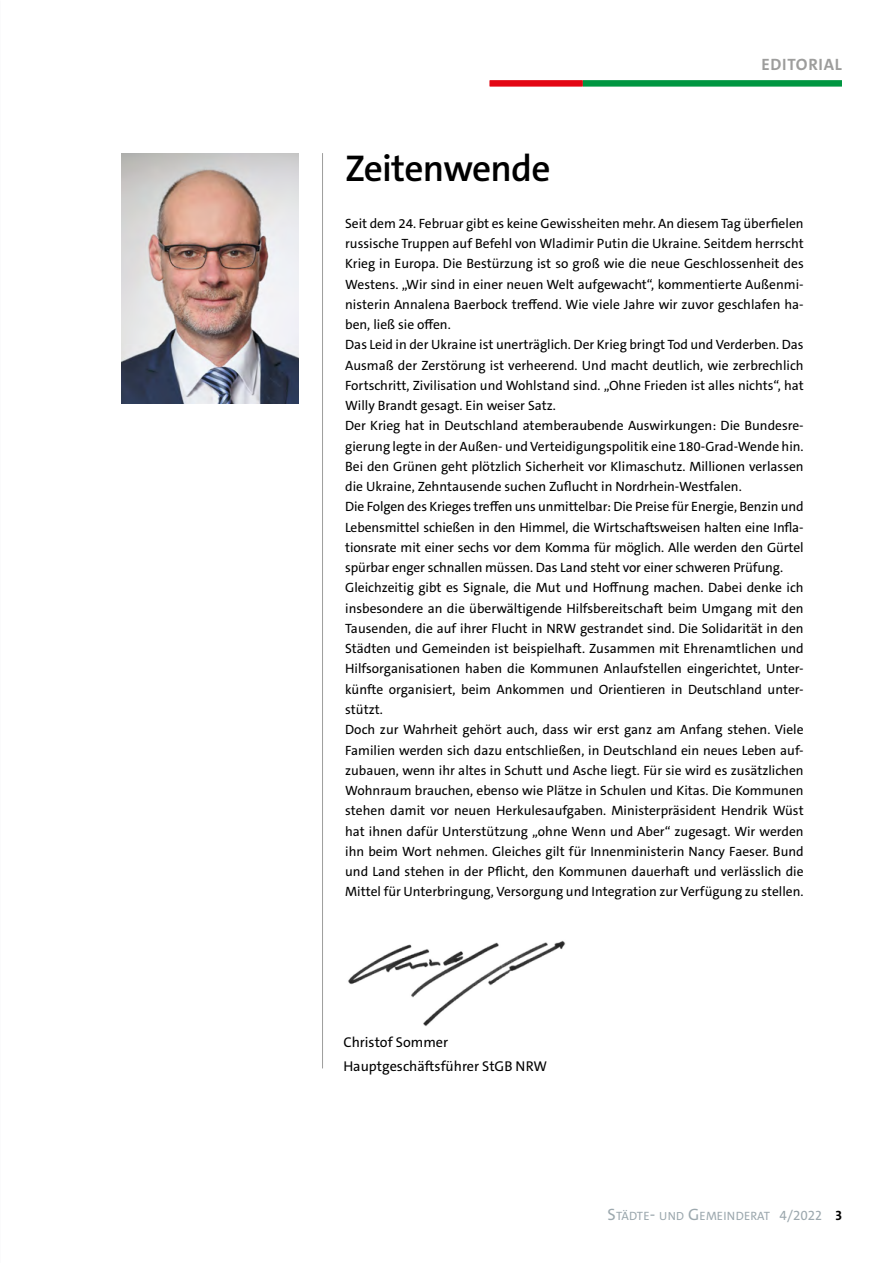
<style>
.page{position:relative;width:893px;height:1263px;background:#fff}
.page>*{position:absolute;margin:0;border:0;box-sizing:border-box;transform-origin:0 0}
.t1{font:600 37.5px "The Sans C5";letter-spacing:-.02em;color:#000}
.t2{font:700 16.5px "The Sans C5";letter-spacing:.04em;color:#9d9d9c}
.t3{font:14.25px "The Sans C5";color:#000}
.t4{font:13.5px/20.2px "The Sans C5";color:#000;text-align:justify}
.t5{font:12.15px "The Sans C5";letter-spacing:.015em;color:#9ca8ae}
.s1{font-size:16.5px}
.s2{font-size:16.8px}
.s3{font-size:11.7px}
.s4{font-size:13.5px}
.s5{font-weight:700;font-size:13.5px;color:#000}
</style>
<div class="page">
<hr style="left:322px;top:153px;width:1px;height:915px;background:#9d9d9c">
<img style="left:122px;top:153px;width:177px;height:251px">
<img style="left:348px;top:940px;width:218px;height:86px">
<div style="left:583px;top:80px;width:259px;height:6px;background:#009641"></div>
<div style="left:490px;top:80px;width:93px;height:6px;background:#e30613"></div>
<p class="t1" style="left:345px;top:144px;width:207px">Zeitenwende</p>
<p class="t2" style="left:761px;top:54px;width:82px">EDITORIAL</p>
<p class="t4" style="left:345px;top:213px;width:460px">Seit dem 24. Februar gibt es keine Gewissheiten mehr. An diesem Tag überfielen russische Truppen auf Befehl von Wladimir Putin die Ukraine. Seitdem herrscht Krieg in Europa. Die Bestürzung ist so groß wie die neue Geschlossenheit des Westens. „Wir sind in einer neuen Welt aufgewacht“, kommentierte Außenmi&shy;nisterin Annalena Baerbock treffend. Wie viele Jahre wir zuvor geschlafen ha&shy;ben, ließ sie offen.</p>
<p class="t4" style="left:345px;top:335px;width:460px">Das Leid in der Ukraine ist unerträglich. Der Krieg bringt Tod und Verderben. Das Ausmaß der Zerstörung ist verheerend. Und macht deutlich, wie zerbrechlich Fortschritt, Zivilisation und Wohlstand sind. „Ohne Frieden ist alles nichts“, hat Willy Brandt gesagt. Ein weiser Satz.</p>
<p class="t4" style="left:345px;top:416px;width:460px">Der Krieg hat in Deutschland atemberaubende Auswirkungen: Die Bundesre&shy;gierung legte in der Außen- und Verteidigungspolitik eine 180-Grad-Wende hin.<br>Bei den Grünen geht plötzlich Sicherheit vor Klimaschutz. Millionen verlassen die Ukraine, Zehntausende suchen Zuflucht in Nordrhein-Westfalen.</p>
<p class="t4" style="left:345px;top:497px;width:460px">Die Folgen des Krieges treffen uns unmittelbar: Die Preise für Energie, Benzin und Lebensmittel schießen in den Himmel, die Wirtschaftsweisen halten eine Infla&shy;tionsrate mit einer sechs vor dem Komma für möglich. Alle werden den Gürtel spürbar enger schnallen müssen. Das Land steht vor einer schweren Prüfung.</p>
<p class="t4" style="left:345px;top:578px;width:460px">Gleichzeitig gibt es Signale, die Mut und Hoffnung machen. Dabei denke ich insbesondere an die überwältigende Hilfsbereitschaft beim Umgang mit den Tausenden, die auf ihrer Flucht in NRW gestrandet sind. Die Solidarität in den Städten und Gemeinden ist beispielhaft. Zusammen mit Ehrenamtlichen und Hilfsorganisationen haben die Kommunen Anlaufstellen eingerichtet, Unter&shy;künfte organisiert, beim Ankommen und Orientieren in Deutschland unter&shy;stützt.</p>
<p class="t4" style="left:345px;top:720px;width:460px">Doch zur Wahrheit gehört auch, dass wir erst ganz am Anfang stehen. Viele Familien werden sich dazu entschließen, in Deutschland ein neues Leben auf&shy;zubauen, wenn ihr altes in Schutt und Asche liegt. Für sie wird es zusätzlichen Wohnraum brauchen, ebenso wie Plätze in Schulen und Kitas. Die Kommunen stehen damit vor neuen Herkulesaufgaben. Ministerpräsident Hendrik Wüst hat ihnen dafür Unterstützung „ohne Wenn und Aber“ zugesagt. Wir werden ihn beim Wort nehmen. Gleiches gilt für Innenministerin Nancy Faeser. Bund und Land stehen in der Pflicht, den Kommunen dauerhaft und verlässlich die Mittel für Unterbringung, Versorgung und Integration zur Verfügung zu stellen.</p>
<p class="t3" style="left:343px;top:1033px;width:106px">Christof Sommer</p>
<p class="t3" style="left:343px;top:1057px;width:205px">Hauptgeschäftsführer StGB NRW</p>
<p class="t5" style="left:608px;top:1208px;width:236px"><span class="s1">S</span>TÄDTE<span class="s2">-</span> <span class="s3">UND</span> <span class="s1">G</span>EMEINDERAT <span class="s4">4/2022</span> <span class="s5">3</span></p>
</div>
